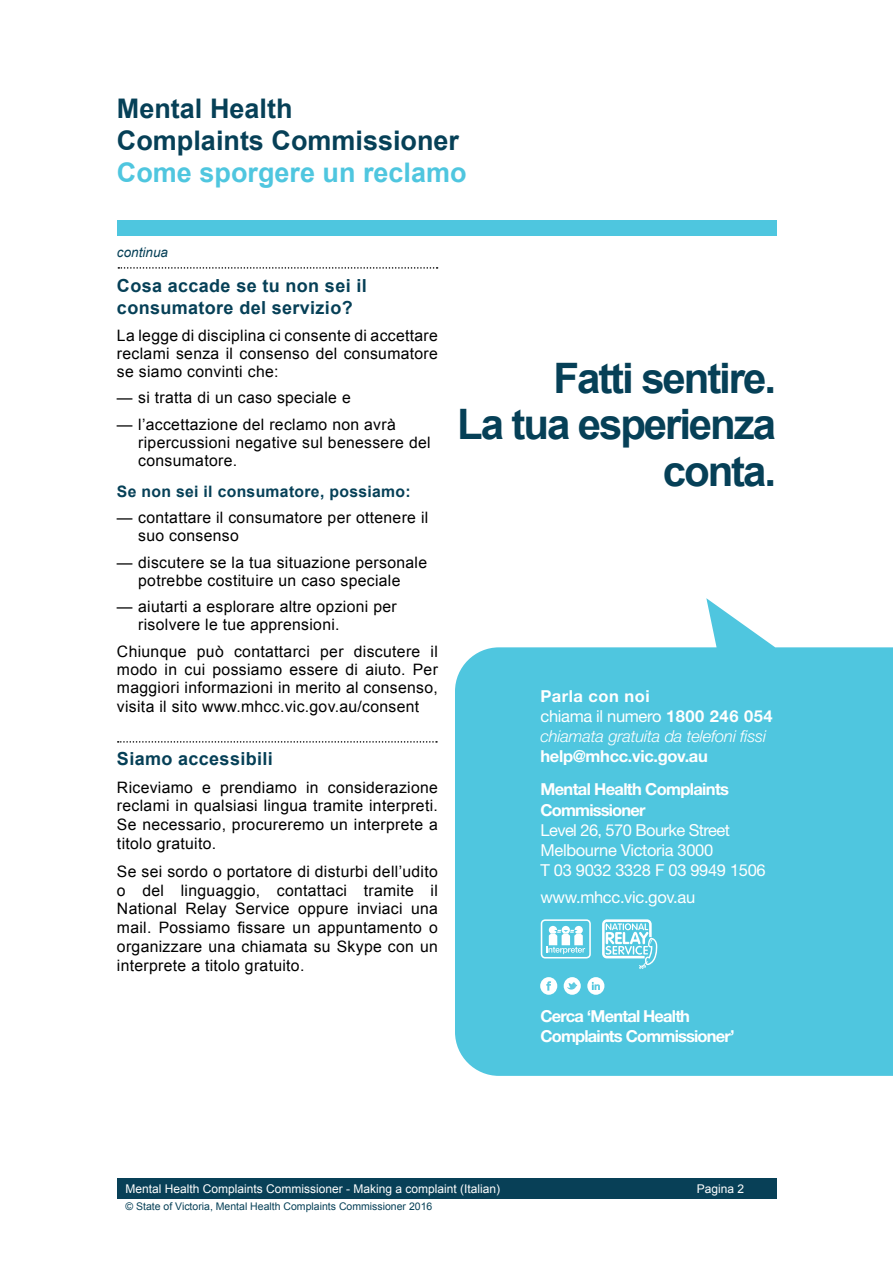
<style>
.page{position:relative;width:893px;height:1263px;background:#fff}
.page>*{position:absolute;margin:0;border:0;box-sizing:border-box;transform-origin:0 0}
.t1{font:700 42px/46.5px "Arial";letter-spacing:-.05em;color:#064057;text-align:right}
.t2{font:700 27px/32.4px "Arial";color:#064057}
.t3{font:700 27px "Arial";color:#4fc6df}
.t4{font:700 18px/22.5px "Arial";letter-spacing:.02em;color:#064057}
.t5{font:16.5px/20.2px "Helvetica Neue";letter-spacing:-.02em;color:#fff}
.t6{font:700 16.5px/20.2px "Helvetica Neue";letter-spacing:-.02em;color:#fff}
.t7{font:700 16.5px/20.2px "Helvetica Neue";letter-spacing:-.05em;color:#fff}
.t8{font:15.75px/18px "Arial";letter-spacing:.02em;color:#000}
.t9{font:700 15.75px "Arial";letter-spacing:.02em;color:#064057}
.t10{font:italic 13.5px "Arial";color:#064057}
.t11{font:12px "Arial";color:#fff}
.t12{font:10.5px "Arial";color:#064057}
.s1{font-family:"Helvetica Neue LT Pro";font-weight:400}
.s2{font-family:"Helvetica Neue LT Std";font-weight:300;font-style:italic}
.s3{font-weight:700}
</style>
<div class="page">
<div style="left:117px;top:1178px;width:659px;height:21px;background:#084057"></div>
<div style="left:117px;top:220px;width:659px;height:16px;background:#4ec6df"></div>
<svg style="left:118px;top:267px;width:320px;height:2px"></svg>
<svg style="left:455px;top:598px;width:438px;height:478px;background:#61cbe2"></svg>
<div style="left:564px;top:977px;width:17px;height:18px;background:#fff;border-radius:50%"></div>
<svg style="left:567px;top:982px;width:10px;height:7px"></svg>
<div style="left:540px;top:977px;width:17px;height:18px;background:#fff;border-radius:50%"></div>
<svg style="left:546px;top:981px;width:5px;height:10px"></svg>
<div style="left:587px;top:977px;width:17px;height:18px;background:#fff;border-radius:50%"></div>
<svg style="left:592px;top:982px;width:8px;height:8px"></svg>
<svg style="left:602px;top:919px;width:55px;height:50px"></svg>
<svg style="left:541px;top:919px;width:50px;height:39px"></svg>
<svg style="left:118px;top:741px;width:319px;height:2px"></svg>
<h2 class="t2" style="left:117px;top:93px;width:344px">Mental Health<br>Complaints Commissioner</h2>
<h2 class="t3" style="left:117px;top:155px;width:351px">Come sporgere un reclamo</h2>
<p class="t10" style="left:117px;top:243px;width:53px">continua</p>
<p class="t4" style="left:117px;top:275px;width:251px">Cosa accade se tu non sei il consumatore del servizio?</p>
<p class="t8" style="left:117px;top:326px;width:322px;text-align:justify">La legge di disciplina ci consente di accettare reclami senza il consenso del consumatore se siamo convinti che:</p>
<p class="t8" style="left:117px;top:389px;width:235px">— si tratta di un caso speciale e</p>
<p class="t8" style="left:138px;top:415px;width:294px;text-indent:-21px">— ’l accettazione del reclamo non avrà ripercussioni negative sul benessere del consumatore.</p>
<p class="t9" style="left:117px;top:481px;width:295px">Se non sei il consumatore, possiamo:</p>
<p class="t8" style="left:138px;top:509px;width:292px;text-indent:-21px">— contattare il consumatore per ottenere il suo consenso</p>
<p class="t8" style="left:117px;top:553px;width:312px;text-align:center">— discutere se la tua situazione personale potrebbe costituire un caso speciale</p>
<p class="t8" style="left:138px;top:598px;width:260px;text-indent:-21px">— aiutarti a esplorare altre opzioni per risolvere le tue apprensioni.</p>
<p class="t8" style="left:431px;top:642px;width:9px">il</p>
<p class="t8" style="left:117px;top:642px;width:71px">Chiunque</p>
<p class="t8" style="left:197px;top:642px;width:28px">può</p>
<p class="t8" style="left:234px;top:642px;width:77px">contattarci</p>
<p class="t8" style="left:354px;top:642px;width:68px">discutere</p>
<p class="t8" style="left:320px;top:642px;width:25px">per</p>
<p class="t8" style="left:117px;top:660px;width:322px;line-height:18.5px">modo<br>maggiori informazioni in merito al consenso, visita il sito www.mhcc.vic.gov.au/consent</p>
<p class="t4" style="left:117px;top:748px;width:157px">Siamo accessibili</p>
<p class="t8" style="left:328px;top:778px;width:112px">considerazione</p>
<p class="t8" style="left:165px;top:660px;width:14px">in</p>
<p class="t8" style="left:184px;top:660px;width:22px">cui</p>
<p class="t8" style="left:213px;top:660px;width:71px">possiamo</p>
<p class="t8" style="left:346px;top:660px;width:14px">di</p>
<p class="t8" style="left:365px;top:660px;width:42px">aiuto.</p>
<p class="t8" style="left:413px;top:660px;width:27px">Per</p>
<p class="t8" style="left:289px;top:660px;width:50px">essere</p>
<p class="t8" style="left:117px;top:778px;width:322px;line-height:18.9px">Riceviamo<br>reclami in qualsiasi lingua tramite interpreti.<br>Se necessario, procureremo un interprete a titolo gratuito.</p>
<p class="t8" style="left:117px;top:862px;width:322px;line-height:18.9px;text-align:right">Se sei sordo o portatore di disturbi dell’udito il</p>
<p class="t8" style="left:220px;top:778px;width:78px">prendiamo</p>
<p class="t8" style="left:306px;top:778px;width:14px">in</p>
<p class="t8" style="left:202px;top:778px;width:10px">e</p>
<p class="t8" style="left:142px;top:881px;width:23px">del</p>
<p class="t8" style="left:181px;top:881px;width:81px">linguaggio,</p>
<p class="t8" style="left:277px;top:881px;width:72px">contattaci</p>
<p class="t8" style="left:364px;top:881px;width:52px">tramite</p>
<p class="t8" style="left:117px;top:881px;width:10px">o</p>
<p class="t8" style="left:117px;top:900px;width:61px">National</p>
<p class="t8" style="left:185px;top:900px;width:43px">Relay</p>
<p class="t8" style="left:235px;top:900px;width:56px">Service</p>
<p class="t8" style="left:298px;top:900px;width:52px">oppure</p>
<p class="t8" style="left:357px;top:900px;width:47px">inviaci</p>
<p class="t8" style="left:411px;top:900px;width:28px">una</p>
<p class="t8" style="left:237px;top:919px;width:49px">fissare</p>
<p class="t8" style="left:117px;top:918px;width:322px;line-height:18.9px">mail.<br>organizzare una chiamata su Skype con un interprete a titolo gratuito.</p>
<p class="t8" style="left:159px;top:919px;width:73px">Possiamo</p>
<p class="t8" style="left:318px;top:919px;width:106px">appuntamento</p>
<p class="t8" style="left:293px;top:919px;width:19px">un</p>
<p class="t8" style="left:429px;top:919px;width:10px">o</p>
<p class="t1" style="left:457px;top:356px;width:320px">Fatti sentire.<br>La tua esperienza conta.</p>
<p class="t6" style="left:540px;top:685px;width:234px">Parla con noi<br><span class="s1">chiama il numero</span> 1800 246 054 <span class="s2">chiamata gratuita da telefoni fissi </span>help@mhcc.vic.gov.au</p>
<p class="t5" style="left:540px;top:779px;width:227px"><span class="s3">Mental Health Complaints<br>Commissioner<br></span>Level 26, 570 Bourke Street<br>Melbourne Victoria 3000<br>T 03 9032 3328 F 03 9949 1506</p>
<p class="t5" style="left:540px;top:887px;width:156px">www.mhcc.vic.gov.au</p>
<p class="t7" style="left:540px;top:1005px;width:196px">Cerca ‘Mental Health<br>Complaints Commissioner‘</p>
<p class="t11" style="left:125px;top:1181px;width:376px">Mental Health Complaints Commissioner - Making a complaint (Italian(</p>
<p class="t12" style="left:125px;top:1200px;width:308px">© State of Victoria, Mental Health Complaints Commissioner 2016</p>
<p class="t11" style="left:697px;top:1181px;width:49px">Pagina 2</p>
</div>
